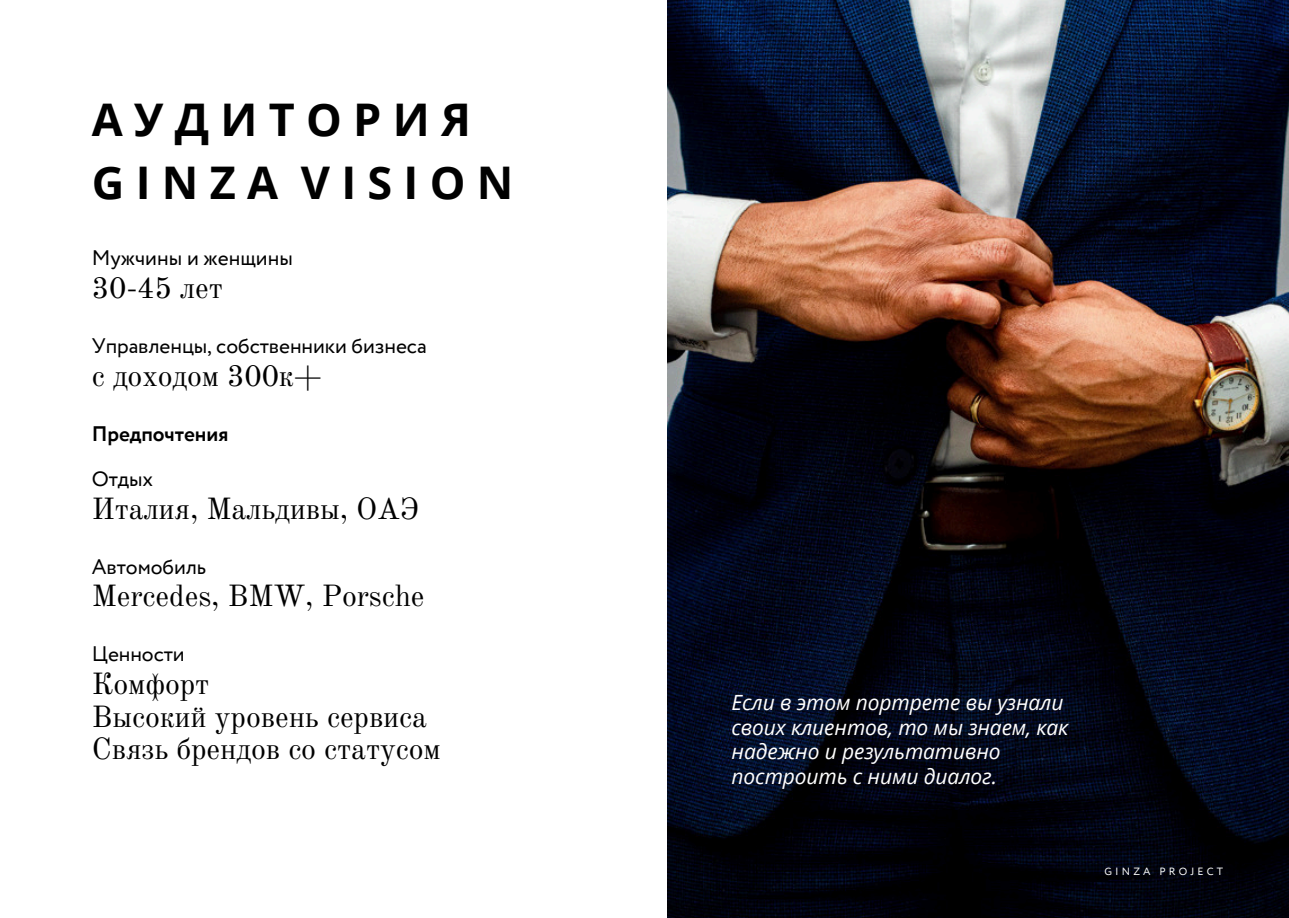
<style>
.page{position:relative;width:1289px;height:918px;background:#fff}
.page>*{position:absolute;margin:0;border:0;box-sizing:border-box;transform-origin:0 0}
.t1{font:700 45px/63px "Open Sans";letter-spacing:.25em;color:#000}
.t2{font:30px/32.7px "Old Standard";letter-spacing:-.005em;color:#000}
.t3{font:italic 21px/24.8px "Open Sans";letter-spacing:-.005em;color:#fff}
.t4{font:21px "Circe";letter-spacing:-.005em;color:#000}
.t5{font:700 21px "Circe";letter-spacing:-.005em;color:#000}
.t6{font:10.5px "Circe";letter-spacing:.305em;color:#fff}
</style>
<div class="page">
<img style="left:667px;top:0;width:621px;height:918px">
<p class="t1" style="left:92px;top:87px;width:423px">АУДИТОРИЯ<br>GINZA VISION</p>
<h4 class="t4" style="left:92px;top:244px;width:202px">Мужчины и женщины</h4>
<h4 class="t2" style="left:92px;top:272px;width:132px">30-45 лет</h4>
<h4 class="t4" style="left:92px;top:332px;width:336px">Управленцы, собственники бизнеса</h4>
<h4 class="t2" style="left:92px;top:360px;width:232px">с доходом 300к+</h4>
<h3 class="t5" style="left:92px;top:420px;width:138px">Предпочтения</h3>
<h2 class="t4" style="left:92px;top:465px;width:63px">Отдых</h2>
<h2 class="t2" style="left:92px;top:492px;width:328px">Италия, Мальдивы, ОАЭ</h2>
<h2 class="t4" style="left:92px;top:552px;width:116px">Автомобиль</h2>
<h2 class="t2" style="left:92px;top:580px;width:334px">Mercedes, BMW, Porsche</h2>
<h2 class="t4" style="left:92px;top:640px;width:94px">Ценности</h2>
<h2 class="t2" style="left:92px;top:668px;width:350px">Комфорт<br>Высокий уровень сервиса<br>Связь брендов со статусом</h2>
<h1 class="t3" style="left:731px;top:689px;width:338px">Если в этом портрете вы узнали своих клиентов, то мы знаем, как надежно и результативно построить с ними диалог.</h1>
<h4 class="t6" style="left:1104px;top:865px;width:120px">GINZA PROJECT</h4>
</div>
